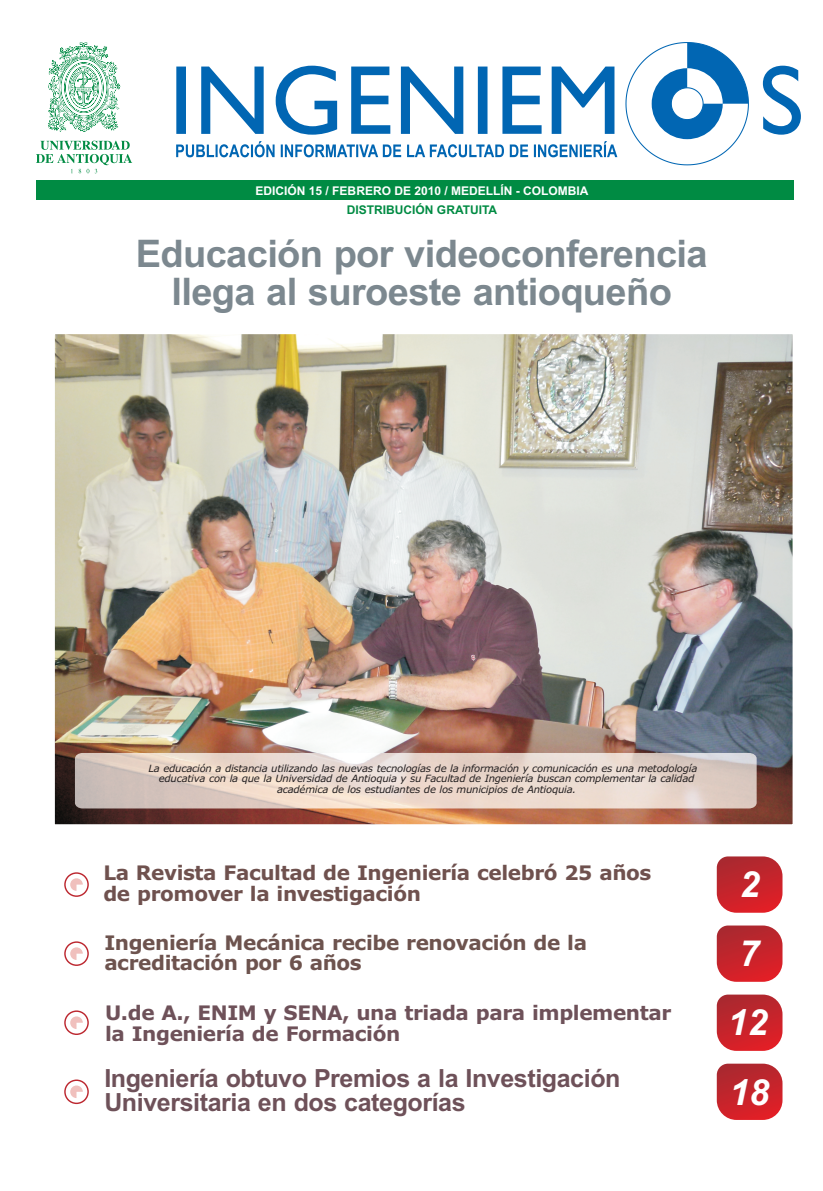
<style>
.page{position:relative;width:823px;height:1191px;background:#fff}
.page>*{position:absolute;margin:0;border:0;box-sizing:border-box;transform-origin:0 0}
.t1{font:700 38px/38.2px "Arial";letter-spacing:-.015em;color:#7c888f;text-align:center}
.t2{font:italic 700 36px/68.8px "Arial";color:#fff;text-align:center}
.t3{font:700 25px/23.7px "Arial";letter-spacing:-.015em;color:#6e5159}
.t4{font:700 20px/20.9px "Verdana";letter-spacing:-.02em;color:#6f514e}
.t5{font:700 20px/20.7px "Verdana";letter-spacing:-.02em;color:#6e5159}
.t6{font:700 20px/20.7px "Verdana";letter-spacing:-.02em;color:#6d534e}
.t7{font:700 12px "Arial";color:#fff}
.t8{font:700 12px "Arial";color:#008b43}
.t9{font:italic 10px "Verdana";letter-spacing:-.02em;color:#231f20}
</style>
<div class="page">
<div style="left:36px;top:180px;width:757px;height:20px;background:#008b43"></div>
<svg style="left:634px;top:42px;width:107px;height:123px"></svg>
<svg style="left:176px;top:66px;width:624px;height:69px"></svg>
<svg style="left:176px;top:141px;width:441px;height:16px"></svg>
<svg style="left:36px;top:141px;width:96px;height:32px"></svg>
<svg style="left:48px;top:43px;width:72px;height:89px"></svg>
<svg style="left:64px;top:872px;width:25px;height:25px"></svg>
<svg style="left:64px;top:941px;width:25px;height:25px"></svg>
<svg style="left:64px;top:1010px;width:25px;height:25px"></svg>
<svg style="left:64px;top:1079px;width:25px;height:25px"></svg>
<svg style="left:716px;top:856px;width:66px;height:56px;background:#c9363d"></svg>
<svg style="left:716px;top:925px;width:66px;height:56px;background:#c9363d"></svg>
<svg style="left:716px;top:994px;width:66px;height:56px;background:#c9363d"></svg>
<svg style="left:716px;top:1063px;width:66px;height:57px;background:#ca383f"></svg>
<img style="left:54px;top:334px;width:739px;height:491px">
<img style="left:75px;top:753px;width:681px;height:55px">
<p class="t7" style="left:255px;top:186px;width:334px">EDICIÓN 15 / FEBRERO DE 2010 / MEDELLÍN - COLOMBIA</p>
<p class="t8" style="left:346px;top:205px;width:152px">DISTRIBUCIÓN GRATUITA</p>
<h1 class="t1" style="left:136px;top:238px;width:573px">Educación por videoconferencia llega al suroeste antioqueño</h1>
<p class="t9" style="left:148px;top:764px;width:550px">La educación a distancia utilizando las nuevas tecnologías de la información y comunicación es una metodología</p>
<p class="t9" style="left:159px;top:774px;width:536px">educativa con la que la Universidad de Antioquia y su Facultad de Ingeniería buscan complementar la calidad</p>
<p class="t9" style="left:277px;top:785px;width:300px">académica de los estudiantes de los municipios de Antioquia.</p>
<h3 class="t4" style="left:103px;top:864px;width:549px">La Revista Facultad de Ingeniería celebró 25 años de promover la investigación</h3>
<h3 class="t6" style="left:104px;top:933px;width:484px">Ingeniería Mecánica recibe renovación de la acreditación por 6 años</h3>
<h3 class="t5" style="left:105px;top:1004px;width:567px">U.de A., ENIM y SENA, una triada para implementar la Ingeniería de Formación</h3>
<h3 class="t3" style="left:104px;top:1068px;width:517px">Ingeniería obtuvo Premios a la Investigación<br>Universitaria en dos categorías</h3>
<h2 class="t2" style="left:739px;top:853px;width:22px">2</h2>
<h2 class="t2" style="left:727px;top:922px;width:41px">7<br>12</h2>
<h2 class="t2" style="left:729px;top:1061px;width:41px">18</h2>
</div>
